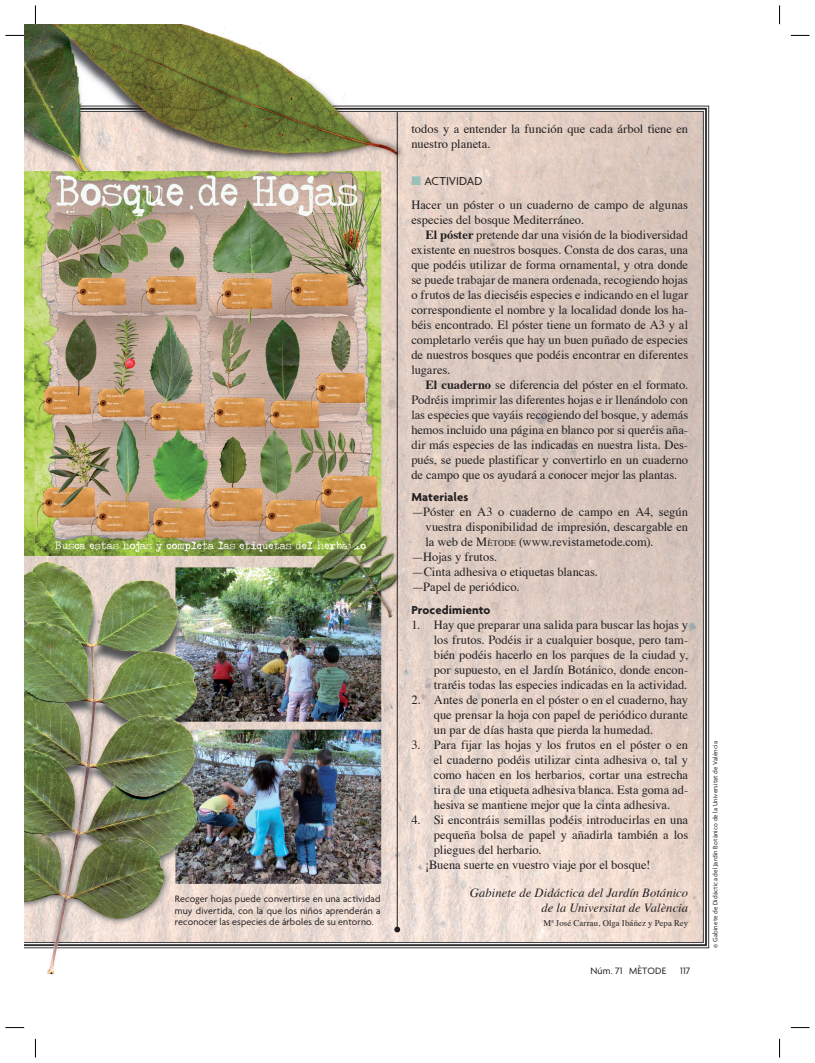
<style>
.page{position:relative;width:815px;height:1063px;background:#fff}
.page>*{position:absolute;margin:0;border:0;box-sizing:border-box;transform-origin:0 0}
.t1{font:12.5px/15px "Times";color:#231f20;text-align:justify}
.t2{font:italic 12.5px/15px "Times";letter-spacing:.005em;color:#231f20;text-align:right}
.t3{font:700 12.5px "Agenda";letter-spacing:.005em;color:#231f20}
.t4{font:12.5px "Agenda";color:#231f20}
.t5{font:10px/11.9px "Agenda";letter-spacing:.015em;color:#231f20;text-align:justify}
.t6{font:8.75px "Times";letter-spacing:.01em;color:#231f20}
.t7{font:6.88px "Agenda";letter-spacing:.02em;color:#231f20}
.s1{color:#9ac1b9}
.s2{font-weight:700}
.s3{font-size:8.75px}
</style>
<div class="page">
<img style="left:25px;top:25px;width:685px;height:950px">
<hr style="left:397px;top:112px;width:1px;height:816px;background:#231f20">
<svg style="left:394px;top:927px;width:6px;height:5px"></svg>
<svg style="left:5px;top:35px;width:19px;height:1px"></svg>
<svg style="left:791px;top:35px;width:19px;height:1px"></svg>
<svg style="left:5px;top:1027px;width:19px;height:1px"></svg>
<svg style="left:791px;top:1027px;width:19px;height:1px"></svg>
<svg style="left:35px;top:5px;width:1px;height:19px"></svg>
<svg style="left:35px;top:1039px;width:1px;height:19px"></svg>
<svg style="left:779px;top:5px;width:1px;height:19px"></svg>
<svg style="left:779px;top:1039px;width:1px;height:19px"></svg>
<p class="t5" style="left:175px;top:893px;width:207px">Recoger hojas puede convertirse en una actividad muy divertida, con la que los niños aprenderán a reconocer las especies de árboles de su entorno.</p>
<p class="t1" style="left:411px;top:123px;width:278px">todos y a entender la función que cada árbol tiene en nuestro planeta.</p>
<p class="t4" style="left:411px;top:176px;width:73px"><span class="s1">■</span> ACTIVIDAD</p>
<p class="t1" style="left:411px;top:198px;width:278px">Hacer un póster o un cuaderno de campo de algunas especies del bosque Mediterráneo.</p>
<p class="t1" style="left:411px;top:228px;width:278px;text-indent:14px"><span class="s2">El póster</span> pretende dar una visión de la biodiversidad existente en nuestros bosques. Consta de dos caras, una que podéis utilizar de forma ornamental, y otra donde se puede trabajar de manera ordenada, recogiendo hojas o frutos de las dieciséis especies e indicando en el lugar correspondiente el nombre y la localidad donde los ha&shy;béis encontrado. El póster tiene un formato de A3 y al completarlo veréis que hay un buen puñado de especies de nuestros bosques que podéis encontrar en diferentes lugares.</p>
<p class="t1" style="left:411px;top:378px;width:278px;text-indent:14px"><span class="s2">El cuaderno</span> se diferencia del póster en el formato.<br>Podréis imprimir las diferentes hojas e ir llenándolo con las especies que vayáis recogiendo del bosque, y además hemos incluido una página en blanco por si queréis aña&shy;dir más especies de las indicadas en nuestra lista. Des&shy;pués, se puede plastificar y convertirlo en un cuaderno de campo que os ayudará a conocer mejor las plantas.</p>
<p class="t3" style="left:411px;top:492px;width:59px">Materiales</p>
<p class="t1" style="left:411px;top:505px;width:278px">—Póster en A3 o cuaderno de campo en A4, según</p>
<p class="t1" style="left:426px;top:520px;width:264px">vuestra disponibilidad de impresión, descargable en</p>
<p class="t1" style="left:426px;top:535px;width:229px">la web de M<span class="s3">ÈTODE</span> (www.revistametode.com).</p>
<p class="t1" style="left:411px;top:550px;width:87px">—Hojas y frutos.</p>
<p class="t1" style="left:411px;top:565px;width:188px">—Cinta adhesiva o etiquetas blancas.</p>
<p class="t1" style="left:411px;top:580px;width:110px">—Papel de periódico.</p>
<p class="t3" style="left:411px;top:604px;width:81px">Procedimiento</p>
<p class="t1" style="left:434px;top:618px;width:256px;text-indent:-22px">1. Hay que preparar una salida para buscar las hojas y los frutos. Podéis ir a cualquier bosque, pero tam&shy;bién podéis hacerlo en los parques de la ciudad y, por supuesto, en el Jardín Botánico, donde encon&shy;traréis todas las especies indicadas en la actividad.</p>
<p class="t1" style="left:434px;top:693px;width:256px;text-indent:-22px">2. Antes de ponerla en el póster o en el cuaderno, hay que prensar la hoja con papel de periódico durante un par de días hasta que pierda la humedad.</p>
<p class="t1" style="left:434px;top:738px;width:256px;text-indent:-22px">3. Para fijar las hojas y los frutos en el póster o en el cuaderno podéis utilizar cinta adhesiva o, tal y como hacen en los herbarios, cortar una estrecha tira de una etiqueta adhesiva blanca. Esta goma ad&shy;hesiva se mantiene mejor que la cinta adhesiva.</p>
<p class="t1" style="left:411px;top:813px;width:278px">4. Si encontráis semillas podéis introducirlas en una</p>
<p class="t1" style="left:434px;top:828px;width:256px">pequeña bolsa de papel y añadirla también a los</p>
<p class="t1" style="left:434px;top:843px;width:109px">pliegues del herbario.</p>
<p class="t1" style="left:426px;top:858px;width:226px">¡Buena suerte en vuestro viaje por el bosque!</p>
<p class="t2" style="left:470px;top:887px;width:220px">Gabinete de Didáctica del Jardín Botánico de la Universitat de València</p>
<p class="t6" style="left:543px;top:919px;width:146px">Mª José Carrau, Olga Ibáñez y Pepa Rey</p>
<p class="t5" style="left:590px;top:966px;width:77px">Núm. 71 MÈTODE</p>
<p class="t5" style="left:680px;top:966px;width:12px">117</p>
<p class="t7" style="left:713px;top:948px;width:208px;rotate:-90deg">© Gabinete de Didáctica del Jardín Botànico de la Universitat de València</p>
</div>
